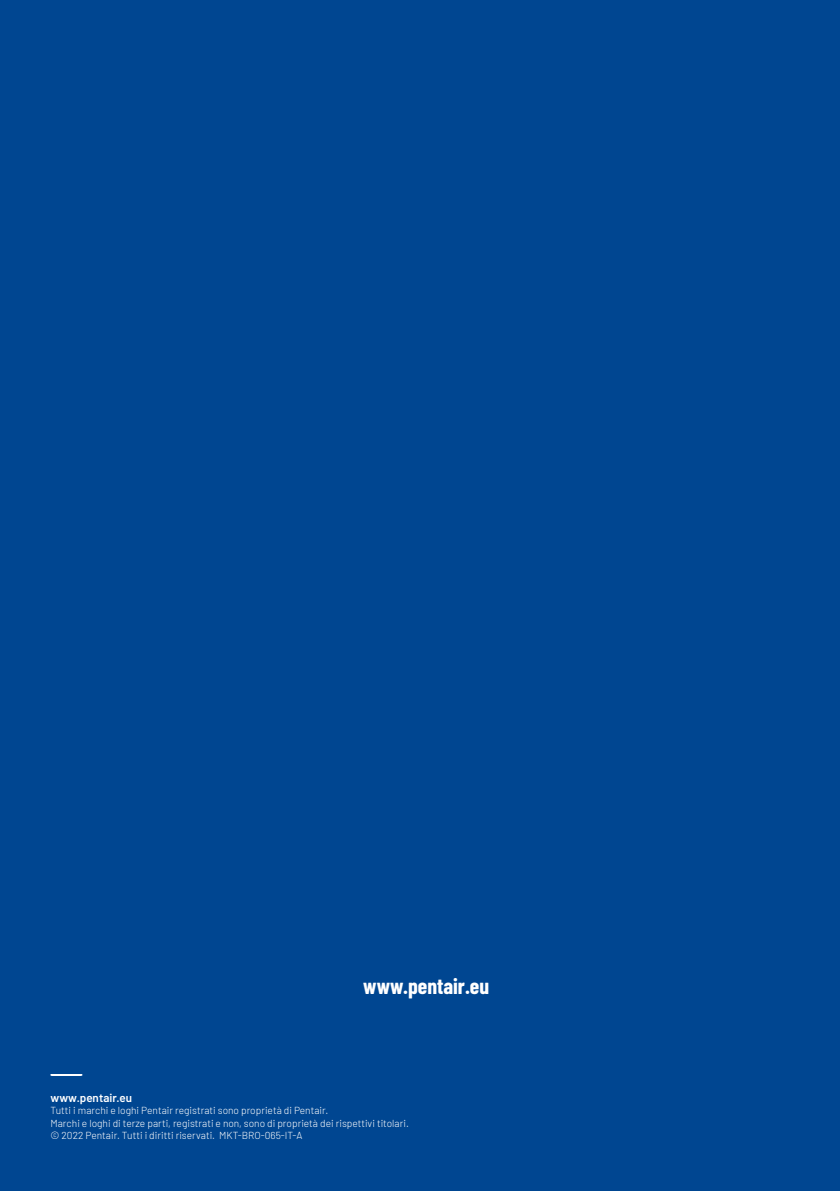
<style>
.page{position:relative;width:840px;height:1191px;background:#fff}
.page>*{position:absolute;margin:0;border:0;box-sizing:border-box;transform-origin:0 0}
.t1{font:700 21.8px "Barlow Condensed";color:#fff}
.t2{font:600 11.6px "Barlow";color:#fff}
.t3{font:300 10.2px/12.2px "Barlow";color:#fff}
</style>
<div class="page">
<div style="left:0;top:0;width:839px;height:1191px;background:#004691"></div>
<div style="left:50px;top:1074px;width:32px;height:1px;border:1px solid #fff"></div>
<h1 class="t1" style="left:363px;top:970px;width:127px">www.pentair.eu</h1>
<p class="t2" style="left:50px;top:1089px;width:83px">www.pentair.eu</p>
<p class="t3" style="left:50px;top:1103px;width:359px">Tutti i marchi e loghi Pentair registrati sono proprietà di Pentair.<br>Marchi e loghi di terze parti, registrati e non, sono di proprietà dei rispettivi titolari. © 2022 Pentair. Tutti i diritti riservati. MKT-BRO-065-IT-A</p>
</div>
